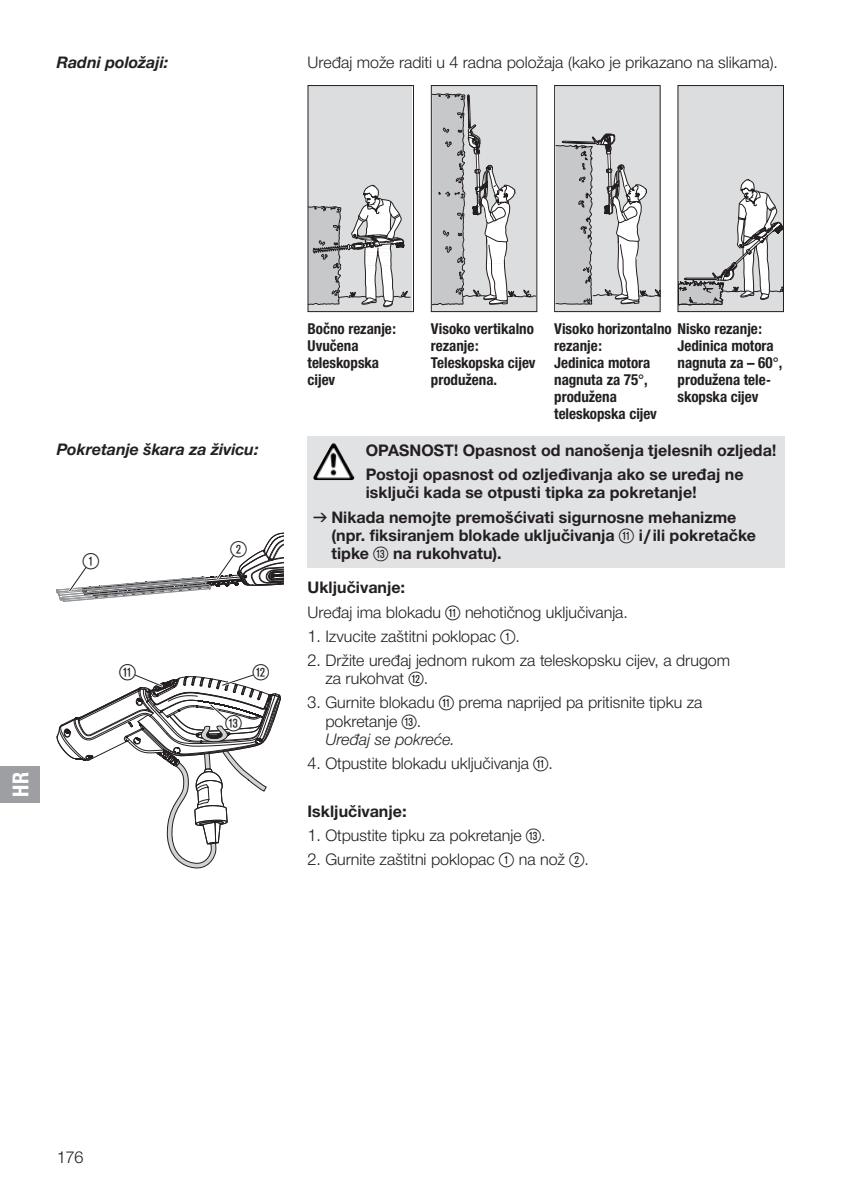
<style>
.page{position:relative;width:842px;height:1191px;background:#fff}
.page>*{position:absolute;margin:0;border:0;box-sizing:border-box;transform-origin:0 0}
.t1{font:22px "Ziffernim Kreisund Quadrat BQ";color:#231f20}
.t2{font:700 22px "Gardena Sans Cond";color:#fff}
.t3{font:16px/18.4px "Gardena Sans";color:#231f20}
.t4{font:700 16px/24px "Gardena Sans";color:#231f20}
.t5{font:italic 700 16px "Gardena Sans";color:#231f20}
.t6{font:700 15px/17px "Gardena Sans Cond";color:#231f20}
.s1{font-family:"Formdruck";font-weight:400}
.s2{font-family:"Ziffernim Kreisund Quadrat BQ";font-weight:400;font-size:20px}
.s3{font-weight:700}
.s4{font-family:"Ziffernim Kreisund Quadrat BQ";font-size:20px}
.s5{font-style:italic}
</style>
<div class="page">
<div style="left:308px;top:86px;width:104px;height:225px;background:#dcdddf"></div>
<svg style="left:310px;top:185px;width:100px;height:122px"></svg>
<div style="left:308px;top:85px;width:106px;height:227px;border:1px solid #231f20"></div>
<div style="left:432px;top:86px;width:104px;height:225px;background:#dcdddf"></div>
<svg style="left:433px;top:94px;width:102px;height:211px"></svg>
<div style="left:431px;top:85px;width:106px;height:227px;border:1px solid #231f20"></div>
<div style="left:556px;top:86px;width:103px;height:225px;background:#dcdddf"></div>
<svg style="left:556px;top:133px;width:102px;height:172px"></svg>
<div style="left:554px;top:85px;width:106px;height:227px;border:1px solid #231f20"></div>
<div style="left:678px;top:86px;width:105px;height:225px;background:#dcdddf"></div>
<svg style="left:679px;top:179px;width:103px;height:127px"></svg>
<div style="left:677px;top:85px;width:107px;height:227px;border:1px solid #231f20"></div>
<div style="left:308px;top:436px;width:477px;height:132px;background:#e1e2e4"></div>
<svg style="left:57px;top:532px;width:227px;height:70px"></svg>
<svg style="left:57px;top:674px;width:224px;height:194px"></svg>
<img style="left:315px;top:443px;width:18px;height:31px">
<div style="left:0;top:766px;width:40px;height:36px;background:#9d9fa2"></div>
<p class="t5" style="left:57px;top:51px;width:113px">Radni položaji:</p>
<p class="t3" style="left:308px;top:53px;width:472px">Uređaj može raditi u 4 radna položaja (kako je prikazano na slikama).</p>
<p class="t5" style="left:57px;top:437px;width:203px">Pokretanje škara za živicu:</p>
<h1 class="t1" style="left:83px;top:548px;width:18px">1</h1>
<h1 class="t1" style="left:231px;top:536px;width:18px">2</h1>
<h1 class="t2" style="left:5px;top:796px;width:26px;rotate:-90deg">HR</h1>
<h1 class="t1" style="left:119px;top:659px;width:18px">Q</h1>
<h1 class="t1" style="left:253px;top:660px;width:18px">W</h1>
<h1 class="t1" style="left:225px;top:711px;width:18px">E</h1>
<p class="t6" style="left:308px;top:320px;width:90px">Bočno rezanje:<br>Uvučena teleskopska cijev</p>
<p class="t6" style="left:431px;top:320px;width:106px">Visoko vertikalno rezanje:<br>Teleskopska cijev produžena.</p>
<p class="t6" style="left:554px;top:320px;width:209px">Visoko horizontalno Nisko rezanje: rezanje:<br>Jedinica motora<br>nagnuta za 75°,<br>produžena<br>teleskopska cijev</p>
<p class="t6" style="left:677px;top:337px;width:106px">Jedinica motora nagnuta za – 60°, produžena tele&shy;skopska cijev</p>
<p class="t4" style="left:366px;top:437px;width:412px">OPASNOST! Opasnost od nanošenja tjelesnih ozljeda!<br>Postoji opasnost od ozljeđivanja ako se uređaj ne</p>
<p class="t4" style="left:313px;top:480px;width:425px;text-indent:52px">isključi kada se otpusti tipka za pokretanje!<br><span class="s1">v</span> Nikada nemojte premošćivati sigurnosne mehanizme</p>
<p class="t4" style="left:331px;top:525px;width:426px;line-height:18.4px">(npr. fiksiranjem blokade uključivanja <span class="s2">Q</span> i/ili pokretačke tipke <span class="s2">E</span> na rukohvatu).</p>
<p class="t3" style="left:308px;top:575px;width:322px;line-height:24px"><span class="s3">Uključivanje:<br></span>Uređaj ima blokadu <span class="s4">Q</span> nehotičnog uključivanja.</p>
<p class="t3" style="left:308px;top:626px;width:214px">1. Izvucite zaštitni poklopac <span class="s4">1</span>.</p>
<p class="t3" style="left:325px;top:650px;width:406px;text-indent:-18px">2. Držite uređaj jednom rukom za teleskopsku cijev, a drugom za rukohvat <span class="s4">W</span>.</p>
<p class="t3" style="left:325px;top:692px;width:379px;text-indent:-18px">3. Gurnite blokadu <span class="s4">Q</span> prema naprijed pa pritisnite tipku za pokretanje <span class="s4">E</span>.<br><span class="s5">Uređaj se pokreće.</span></p>
<p class="t3" style="left:308px;top:753px;width:247px">4. Otpustite blokadu uključivanja <span class="s4">Q</span>.</p>
<p class="t4" style="left:308px;top:798px;width:100px">Isključivanje:</p>
<p class="t3" style="left:308px;top:825px;width:239px">1. Otpustite tipku za pokretanje <span class="s4">E</span>.</p>
<p class="t3" style="left:308px;top:850px;width:283px">2. Gurnite zaštitni poklopac <span class="s4">1</span> na nož <span class="s4">2</span>.</p>
<p class="t3" style="left:57px;top:1147px;width:28px">176</p>
</div>
